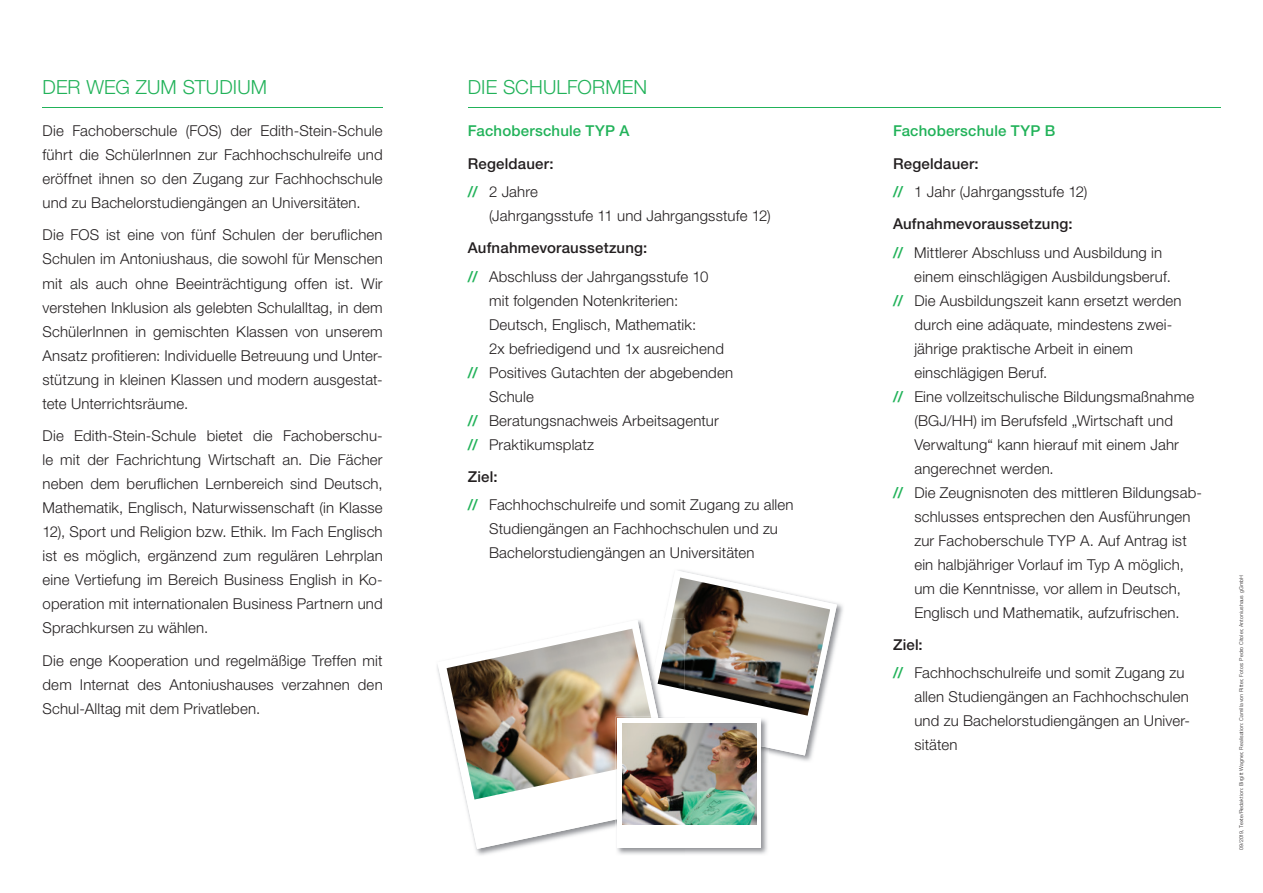
<style>
.page{position:relative;width:1263px;height:893px;background:#fff}
.page>*{position:absolute;margin:0;border:0;box-sizing:border-box;transform-origin:0 0}
.t1{font:300 19.5px "Helvetica Neue LT";letter-spacing:.005em;color:#21b259}
.t2{font:300 15px/24px "Helvetica Neue LT";letter-spacing:.01em;color:#231f20}
.t3{font:500 15px "Helvetica Neue LT";letter-spacing:.015em;color:#21b259}
.t4{font:500 15px/28.2px "Helvetica Neue LT";letter-spacing:.01em;color:#231f20}
.t5{font:300 5.25px "Helvetica Neue LT";letter-spacing:.03em;color:#231f20}
.s1{color:#21b259}
.s2{font-weight:300}
.s3{font-weight:500}
.s4{font-weight:500;color:#21b259}
</style>
<div class="page">
<hr style="left:43px;top:107px;width:340px;height:1px;background:#21b259">
<img style="left:777px;top:603px;width:66px;height:158px">
<svg style="left:678px;top:570px;width:159px;height:185px"></svg>
<img style="left:671px;top:577px;width:159px;height:139px">
<img style="left:677px;top:690px;width:8px;height:27px">
<img style="left:671px;top:618px;width:14px;height:72px">
<svg style="left:437px;top:620px;width:240px;height:229px"></svg>
<img style="left:447px;top:629px;width:204px;height:170px">
<img style="left:685px;top:748px;width:84px;height:106px">
<img style="left:685px;top:717px;width:84px;height:31px">
<img style="left:616px;top:819px;width:69px;height:36px">
<img style="left:616px;top:717px;width:44px;height:52px">
<div style="left:617px;top:718px;width:144px;height:130px;background:#fff"></div>
<img style="left:623px;top:723px;width:133px;height:101px">
<hr style="left:468px;top:107px;width:752px;height:1px;background:#21b259">
<h1 class="t1" style="left:43px;top:75px;width:226px">DER WEG ZUM STUDIUM</h1>
<p class="t2" style="left:43px;top:118px;width:342px;text-align:justify">Die Fachoberschule (FOS) der Edith-Stein-Schule führt die SchülerInnen zur Fachhochschulreife und eröffnet ihnen so den Zugang zur Fachhochschule und zu Bachelorstudiengängen an Universitäten.</p>
<p class="t2" style="left:43px;top:223px;width:342px;text-align:justify">Die FOS ist eine von fünf Schulen der beruflichen Schulen im Antoniushaus, die sowohl für Menschen mit als auch ohne Beeinträchtigung offen ist. Wir verstehen Inklusion als gelebten Schulalltag, in dem SchülerInnen in gemischten Klassen von unserem Ansatz profitieren: Individuelle Betreuung und Unter&shy;stützung in kleinen Klassen und modern ausgestat&shy;tete Unterrichtsräume.</p>
<p class="t2" style="left:43px;top:423px;width:342px;text-align:justify">Die Edith-Stein-Schule bietet die Fachoberschu&shy;le mit der Fachrichtung Wirtschaft an. Die Fächer neben dem beruflichen Lernbereich sind Deutsch, Mathematik, Englisch, Naturwissenschaft (in Klasse 12), Sport und Religion bzw. Ethik. Im Fach Englisch ist es möglich, ergänzend zum regulären Lehrplan eine Vertiefung im Bereich Business English in Ko&shy;operation mit internationalen Business Partnern und Sprachkursen zu wählen.</p>
<p class="t2" style="left:43px;top:648px;width:342px;text-align:justify">Die enge Kooperation und regelmäßige Treffen mit dem Internat des Antoniushauses verzahnen den Schul-Alltag mit dem Privatleben.</p>
<h1 class="t1" style="left:468px;top:75px;width:181px">DIE SCHULFORMEN</h1>
<p class="t3" style="left:468px;top:122px;width:163px">Fachoberschule TYP A</p>
<p class="t4" style="left:468px;top:149px;width:87px">Regeldauer: <span class="s1">//</span> <span class="s2">2 Jahre</span></p>
<p class="t2" style="left:489px;top:203px;width:283px">(Jahrgangsstufe 11 und Jahrgangsstufe 12)</p>
<p class="t2" style="left:468px;top:234px;width:242px;line-height:28.2px"><span class="s3">Aufnahmevoraussetzung:<br></span><span class="s4">//</span> Abschluss der Jahrgangsstufe 10</p>
<p class="t2" style="left:489px;top:288px;width:191px">mit folgenden Notenkriterien:</p>
<p class="t2" style="left:489px;top:312px;width:209px">Deutsch, Englisch, Mathematik:</p>
<p class="t2" style="left:489px;top:336px;width:236px">2x befriedigend und 1x ausreichend</p>
<p class="t2" style="left:468px;top:360px;width:267px"><span class="s4">//</span> Positives Gutachten der abgebenden</p>
<p class="t2" style="left:489px;top:384px;width:46px">Schule</p>
<p class="t2" style="left:468px;top:408px;width:253px"><span class="s4">//</span> Beratungsnachweis Arbeitsagentur</p>
<p class="t2" style="left:468px;top:432px;width:128px"><span class="s4">//</span> Praktikumsplatz</p>
<p class="t2" style="left:468px;top:462px;width:327px;line-height:28.2px"><span class="s3">Ziel:<br></span><span class="s4">//</span> Fachhochschulreife und somit Zugang zu allen</p>
<p class="t2" style="left:489px;top:517px;width:290px">Studiengängen an Fachhochschulen und zu<br>Bachelorstudiengängen an Universitäten</p>
<p class="t3" style="left:893px;top:122px;width:164px">Fachoberschule TYP B</p>
<p class="t2" style="left:893px;top:149px;width:196px;line-height:28.2px"><span class="s3">Regeldauer:<br></span><span class="s4">//</span> 1 Jahr (Jahrgangsstufe 12)</p>
<p class="t2" style="left:893px;top:210px;width:271px;line-height:28.2px"><span class="s3">Aufnahmevoraussetzung:<br></span><span class="s4">//</span> Mittlerer Abschluss und Ausbildung in</p>
<p class="t2" style="left:914px;top:264px;width:258px">einem einschlägigen Ausbildungsberuf.</p>
<p class="t2" style="left:893px;top:288px;width:290px"><span class="s4">//</span> Die Ausbildungszeit kann ersetzt werden</p>
<p class="t2" style="left:914px;top:312px;width:259px">durch eine adäquate, mindestens zwei-</p>
<p class="t2" style="left:914px;top:336px;width:220px">jährige praktische Arbeit in einem</p>
<p class="t2" style="left:914px;top:360px;width:135px">einschlägigen Beruf.</p>
<p class="t2" style="left:893px;top:384px;width:303px"><span class="s4">//</span> Eine vollzeitschulische Bildungsmaßnahme</p>
<p class="t2" style="left:914px;top:408px;width:260px">(BGJ/HH) im Berufsfeld „Wirtschaft und</p>
<p class="t2" style="left:914px;top:432px;width:266px">Verwaltung“ kann hierauf mit einem Jahr</p>
<p class="t2" style="left:914px;top:456px;width:141px">angerechnet werden.</p>
<p class="t2" style="left:893px;top:480px;width:310px"><span class="s4">//</span> Die Zeugnisnoten des mittleren Bildungsab-</p>
<p class="t2" style="left:914px;top:504px;width:278px">schlusses entsprechen den Ausführungen</p>
<p class="t2" style="left:914px;top:528px;width:274px">zur Fachoberschule TYP A. Auf Antrag ist</p>
<p class="t2" style="left:914px;top:552px;width:271px">ein halbjähriger Vorlauf im Typ A möglich,</p>
<p class="t2" style="left:914px;top:576px;width:268px">um die Kenntnisse, vor allem in Deutsch,</p>
<p class="t2" style="left:914px;top:600px;width:267px">Englisch und Mathematik, aufzufrischen.</p>
<p class="t2" style="left:893px;top:630px;width:293px;line-height:28.2px"><span class="s3">Ziel:<br></span><span class="s4">//</span> Fachhochschulreife und somit Zugang zu</p>
<p class="t2" style="left:914px;top:685px;width:277px;text-align:justify">allen Studiengängen an Fachhochschulen und zu Bachelorstudiengängen an Univer&shy;sitäten</p>
<p class="t5" style="left:1238px;top:850px;width:277px;rotate:-90deg">09/2019, Texte/Redaktion: Birgitt Wagner, Realisation: Camilla von Ritter, Fotos: Pedro Citoler, Antoniushaus gGmbH</p>
</div>
